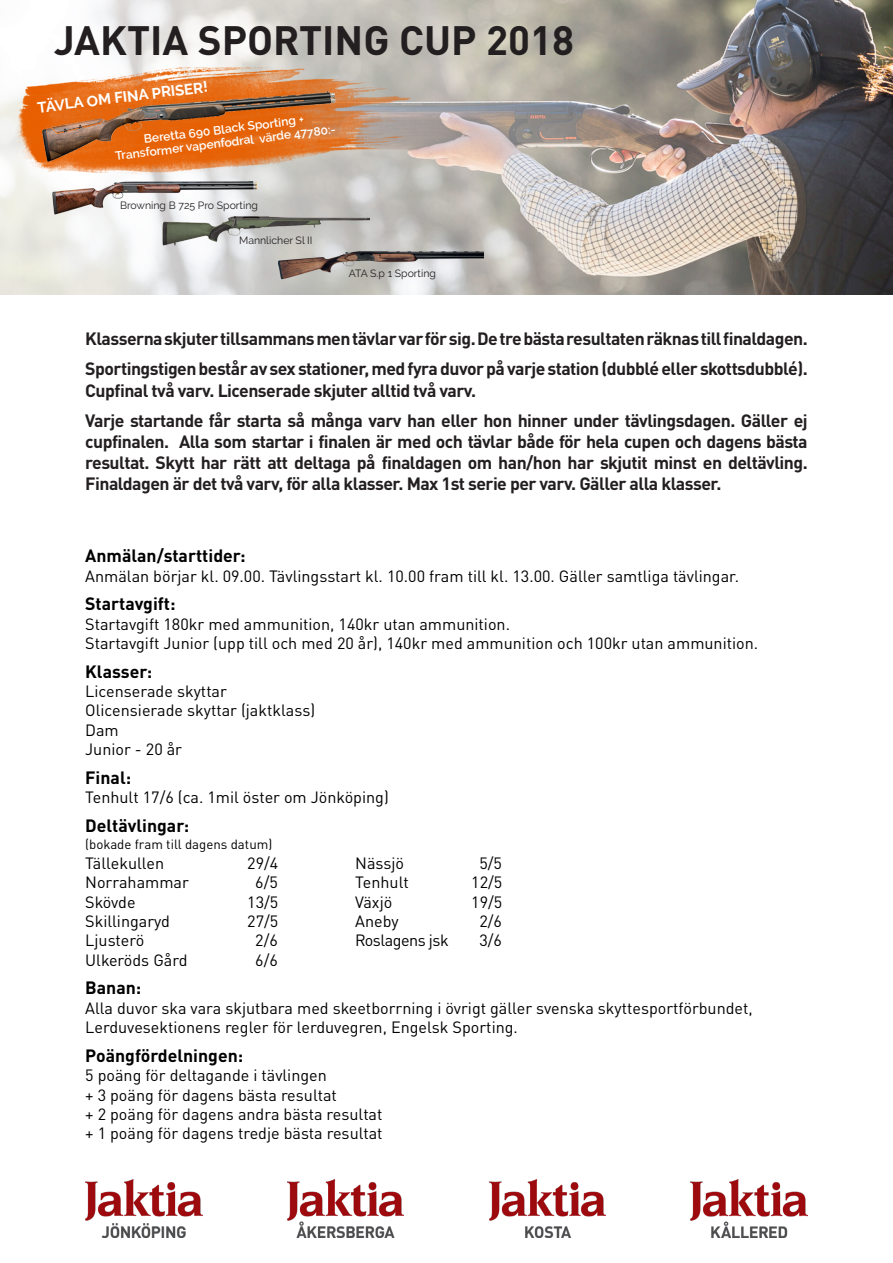
<style>
.page{position:relative;width:893px;height:1263px;background:#fff}
.page>*{position:absolute;margin:0;border:0;box-sizing:border-box;transform-origin:0 0}
.t1{font:700 40.5px "DINOT";color:#231f20}
.t2{font:700 17.7px/21.1px "DINOT";letter-spacing:-.03em;color:#231f20}
.t3{font:700 17.7px "DINOT";color:#000002}
.t4{font:16.2px "DINOT";color:#000002}
.t5{font:16.2px "DINOT";letter-spacing:-.03em;color:#000002}
.t6{font:700 15px "Raleway";color:#fff}
.t7{font:13.2px "DINOT";color:#000002}
.t8{font:600 12px "Raleway";color:#fff}
.t9{font:10.5px "Raleway";color:#231f20}
</style>
<div class="page">
<img style="left:0;top:0;width:893px;height:295px">
<img style="left:85px;top:1179px;width:117px;height:58px">
<img style="left:287px;top:1179px;width:117px;height:58px">
<img style="left:489px;top:1179px;width:117px;height:58px">
<img style="left:691px;top:1179px;width:117px;height:58px">
<img style="left:13px;top:68px;width:423px;height:121px">
<img style="left:40px;top:76px;width:302px;height:97px">
<img style="left:41px;top:153px;width:232px;height:81px">
<img style="left:248px;top:237px;width:235px;height:58px">
<img style="left:136px;top:190px;width:249px;height:75px">
<p class="t1" style="left:54px;top:14px;width:522px">JAKTIA SPORTING CUP 2018</p>
<p class="t6" style="left:37px;top:99px;width:173px;rotate:-7deg">TÄVLA OM FINA PRISER!</p>
<p class="t8" style="left:143px;top:132px;width:163px;rotate:-7deg">Beretta 690 Black Sporting +</p>
<p class="t8" style="left:115px;top:149px;width:223px;rotate:-7deg">Transformer vapenfodral värde 47780:-</p>
<p class="t9" style="left:120px;top:199px;width:139px">Browning B 725 Pro Sporting</p>
<p class="t9" style="left:239px;top:234px;width:75px">Mannlicher Sl II</p>
<p class="t9" style="left:349px;top:267px;width:89px">ATA S.p 1 Sporting</p>
<p class="t2" style="left:85px;top:328px;width:724px">Klasserna skjuter tillsammans men tävlar var för sig. De tre bästa resultaten räknas till finaldagen.</p>
<p class="t2" style="left:85px;top:358px;width:724px">Sportingstigen består av sex stationer, med fyra duvor på varje station (dubblé eller skottsdubblé).<br>Cupfinal två varv. Licenserade skjuter alltid två varv.</p>
<p class="t2" style="left:85px;top:409px;width:724px;text-align:justify">Varje startande får starta så många varv han eller hon hinner under tävlingsdagen. Gäller ej cupfinalen. Alla som startar i finalen är med och tävlar både för hela cupen och dagens bästa resultat. Skytt har rätt att deltaga på finaldagen om han/hon har skjutit minst en deltävling.<br>Finaldagen är det två varv, för alla klasser. Max 1st serie per varv. Gäller alla klasser.</p>
<p class="t3" style="left:85px;top:544px;width:162px">Anmälan/starttider:</p>
<p class="t4" style="left:85px;top:566px;width:655px">Anmälan börjar kl. 09.00. Tävlingsstart kl. 10.00 fram till kl. 13.00. Gäller samtliga tävlingar.</p>
<p class="t3" style="left:85px;top:592px;width:92px">Startavgift:</p>
<p class="t4" style="left:85px;top:614px;width:426px">Startavgift 180kr med ammunition, 140kr utan ammunition.</p>
<p class="t4" style="left:85px;top:633px;width:674px">Startavgift Junior (upp till och med 20 år), 140kr med ammunition och 100kr utan ammunition.</p>
<p class="t3" style="left:85px;top:660px;width:68px">Klasser:</p>
<p class="t4" style="left:85px;top:681px;width:143px">Licenserade skyttar</p>
<p class="t4" style="left:85px;top:700px;width:231px">Olicensierade skyttar (jaktklass)</p>
<p class="t4" style="left:85px;top:720px;width:35px">Dam</p>
<p class="t4" style="left:85px;top:739px;width:98px">Junior - 20 år</p>
<p class="t3" style="left:85px;top:766px;width:47px">Final:</p>
<p class="t4" style="left:85px;top:787px;width:305px">Tenhult 17/6 (ca. 1mil öster om Jönköping)</p>
<p class="t3" style="left:85px;top:814px;width:105px">Deltävlingar:</p>
<p class="t7" style="left:85px;top:836px;width:189px">(bokade fram till dagens datum)</p>
<p class="t4" style="left:85px;top:853px;width:80px">Tällekullen</p>
<p class="t4" style="left:247px;top:853px;width:33px">29/4</p>
<p class="t4" style="left:355px;top:853px;width:50px">Nässjö</p>
<p class="t4" style="left:479px;top:853px;width:24px">5/5</p>
<p class="t4" style="left:85px;top:872px;width:105px">Norrahammar</p>
<p class="t4" style="left:255px;top:872px;width:24px">6/5</p>
<p class="t4" style="left:355px;top:872px;width:55px">Tenhult</p>
<p class="t4" style="left:471px;top:872px;width:33px">12/5</p>
<p class="t4" style="left:85px;top:892px;width:52px">Skövde</p>
<p class="t4" style="left:247px;top:892px;width:33px">13/5</p>
<p class="t4" style="left:355px;top:892px;width:39px">Växjö</p>
<p class="t4" style="left:471px;top:892px;width:33px">19/5</p>
<p class="t4" style="left:85px;top:911px;width:86px">Skillingaryd</p>
<p class="t4" style="left:247px;top:911px;width:33px">27/5</p>
<p class="t4" style="left:355px;top:911px;width:45px">Aneby</p>
<p class="t4" style="left:479px;top:911px;width:24px">2/6</p>
<p class="t4" style="left:85px;top:930px;width:61px">Ljusterö</p>
<p class="t4" style="left:255px;top:930px;width:24px">2/6</p>
<p class="t5" style="left:355px;top:930px;width:95px">Roslagens jsk</p>
<p class="t4" style="left:479px;top:930px;width:24px">3/6</p>
<p class="t4" style="left:85px;top:950px;width:104px">Ulkeröds Gård</p>
<p class="t4" style="left:255px;top:950px;width:24px">6/6</p>
<p class="t3" style="left:85px;top:976px;width:58px">Banan:</p>
<p class="t4" style="left:85px;top:998px;width:669px">Alla duvor ska vara skjutbara med skeetborrning i övrigt gäller svenska skyttesportförbundet,</p>
<p class="t4" style="left:85px;top:1017px;width:434px">Lerduvesektionens regler för lerduvegren, Engelsk Sporting.</p>
<p class="t3" style="left:85px;top:1044px;width:160px">Poängfördelningen:</p>
<p class="t4" style="left:85px;top:1065px;width:243px">5 poäng för deltagande i tävlingen</p>
<p class="t4" style="left:85px;top:1084px;width:253px">+ 3 poäng för dagens bästa resultat</p>
<p class="t4" style="left:85px;top:1104px;width:299px">+ 2 poäng för dagens andra bästa resultat</p>
<p class="t4" style="left:85px;top:1123px;width:299px">+ 1 poäng för dagens tredje bästa resultat</p>
</div>
